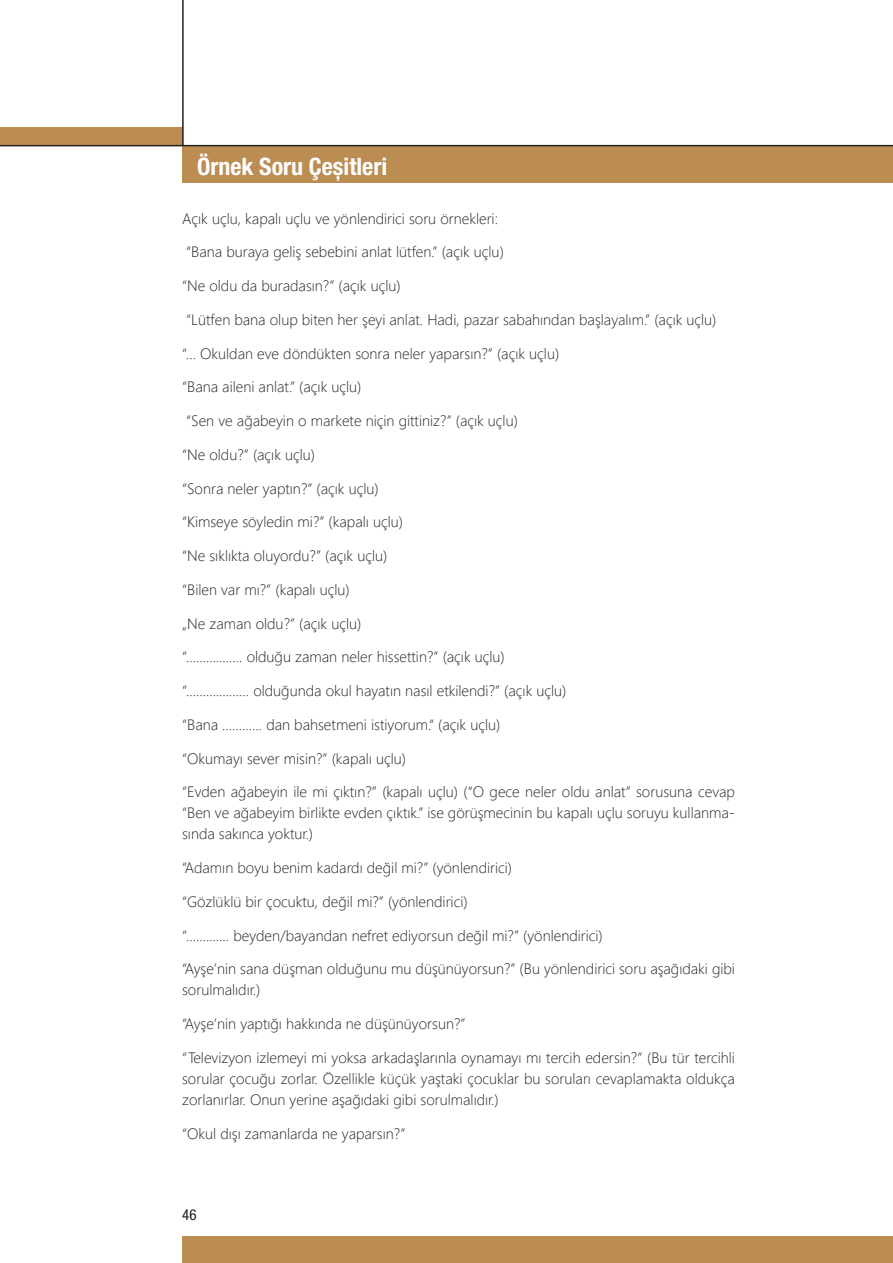
<style>
.page{position:relative;width:893px;height:1263px;background:#fff}
.page>*{position:absolute;margin:0;border:0;box-sizing:border-box;transform-origin:0 0}
.t1{font:700 condensed 24px "Helvetica Neue LT Pro";color:#fff}
.t2{font:300 15px/21px "Segoe UI";color:#231f20;text-align:justify}
.t3{font:condensed 15px "Helvetica Neue LT Pro";color:#231f20}
</style>
<div class="page">
<div style="left:183px;top:146px;width:710px;height:37px;background:#bc8d53"></div>
<div style="left:0;top:127px;width:183px;height:19px;background:#bc8d53"></div>
<div style="left:182px;top:1236px;width:711px;height:27px;background:#bc8d53"></div>
<hr style="left:0;top:145px;width:893px;height:1px;background:#231f20">
<hr style="left:182px;top:0;width:2px;height:146px;background:#231f20">
<h1 class="t1" style="left:197px;top:152px;width:192px">Örnek Soru Çeşitleri</h1>
<p class="t2" style="left:182px;top:207px;width:317px">Açık uçlu, kapalı uçlu ve yönlendirici soru örnekleri:</p>
<p class="t2" style="left:186px;top:241px;width:319px">“Bana buraya geliş sebebini anlat lütfen.” (açık uçlu)</p>
<p class="t2" style="left:182px;top:275px;width:220px">“Ne oldu da buradasın?” (açık uçlu)</p>
<p class="t2" style="left:186px;top:308px;width:532px">“Lütfen bana olup biten her şeyi anlat. Hadi, pazar sabahından başlayalım.” (açık uçlu)</p>
<p class="t2" style="left:182px;top:342px;width:379px">“… Okuldan eve döndükten sonra neler yaparsın?” (açık uçlu)</p>
<p class="t2" style="left:182px;top:376px;width:181px">“Bana aileni anlat.” (açık uçlu)</p>
<p class="t2" style="left:186px;top:410px;width:333px">“Sen ve ağabeyin o markete niçin gittiniz?” (açık uçlu)</p>
<p class="t2" style="left:182px;top:443px;width:135px">“Ne oldu?” (açık uçlu)</p>
<p class="t2" style="left:182px;top:477px;width:198px">“Sonra neler yaptın?” (açık uçlu)</p>
<p class="t2" style="left:182px;top:511px;width:222px">“Kimseye söyledin mi?” (kapalı uçlu)</p>
<p class="t2" style="left:182px;top:545px;width:207px">“Ne sıklıkta oluyordu?” (açık uçlu)</p>
<p class="t2" style="left:182px;top:578px;width:169px">“Bilen var mı?” (kapalı uçlu)</p>
<p class="t2" style="left:182px;top:612px;width:181px">„Ne zaman oldu?” (açık uçlu)</p>
<p class="t2" style="left:182px;top:646px;width:324px">“…………….. olduğu zaman neler hissettin?” (açık uçlu)</p>
<p class="t2" style="left:182px;top:680px;width:386px">“………………. olduğunda okul hayatın nasıl etkilendi?” (açık uçlu)</p>
<p class="t2" style="left:182px;top:713px;width:320px">“Bana …......... dan bahsetmeni istiyorum.“ (açık uçlu)</p>
<p class="t2" style="left:182px;top:747px;width:225px">“Okumayı sever misin?” (kapalı uçlu)</p>
<p class="t2" style="left:182px;top:781px;width:554px">“Evden ağabeyin ile mi çıktın?” (kapalı uçlu) (“O gece neler oldu anlat” sorusuna cevap “Ben ve ağabeyim birlikte evden çıktık.” ise görüşmecinin bu kapalı uçlu soruyu kullanma&shy;sında sakınca yoktur.)</p>
<p class="t2" style="left:182px;top:857px;width:331px">“Adamın boyu benim kadardı değil mi?” (yönlendirici)</p>
<p class="t2" style="left:182px;top:890px;width:287px">“Gözlüklü bir çocuktu, değil mi?” (yönlendirici)</p>
<p class="t2" style="left:182px;top:924px;width:422px">“............. beyden/bayandan nefret ediyorsun değil mi?” (yönlendirici)</p>
<p class="t2" style="left:182px;top:958px;width:554px">“Ayşe’nin sana düşman olduğunu mu düşünüyorsun?” (Bu yönlendirici soru aşağıdaki gibi sorulmalıdır.)</p>
<p class="t2" style="left:182px;top:1013px;width:285px">“Ayşe’nin yaptığı hakkında ne düşünüyorsun?”</p>
<p class="t2" style="left:182px;top:1046px;width:554px">“Televizyon izlemeyi mi yoksa arkadaşlarınla oynamayı mı tercih edersin?” (Bu tür tercihli sorular çocuğu zorlar. Özellikle küçük yaştaki çocuklar bu soruları cevaplamakta oldukça zorlanırlar. Onun yerine aşağıdaki gibi sorulmalıdır.)</p>
<p class="t2" style="left:182px;top:1122px;width:225px">“Okul dışı zamanlarda ne yaparsın?”</p>
<p class="t3" style="left:182px;top:1206px;width:16px">46</p>
</div>
